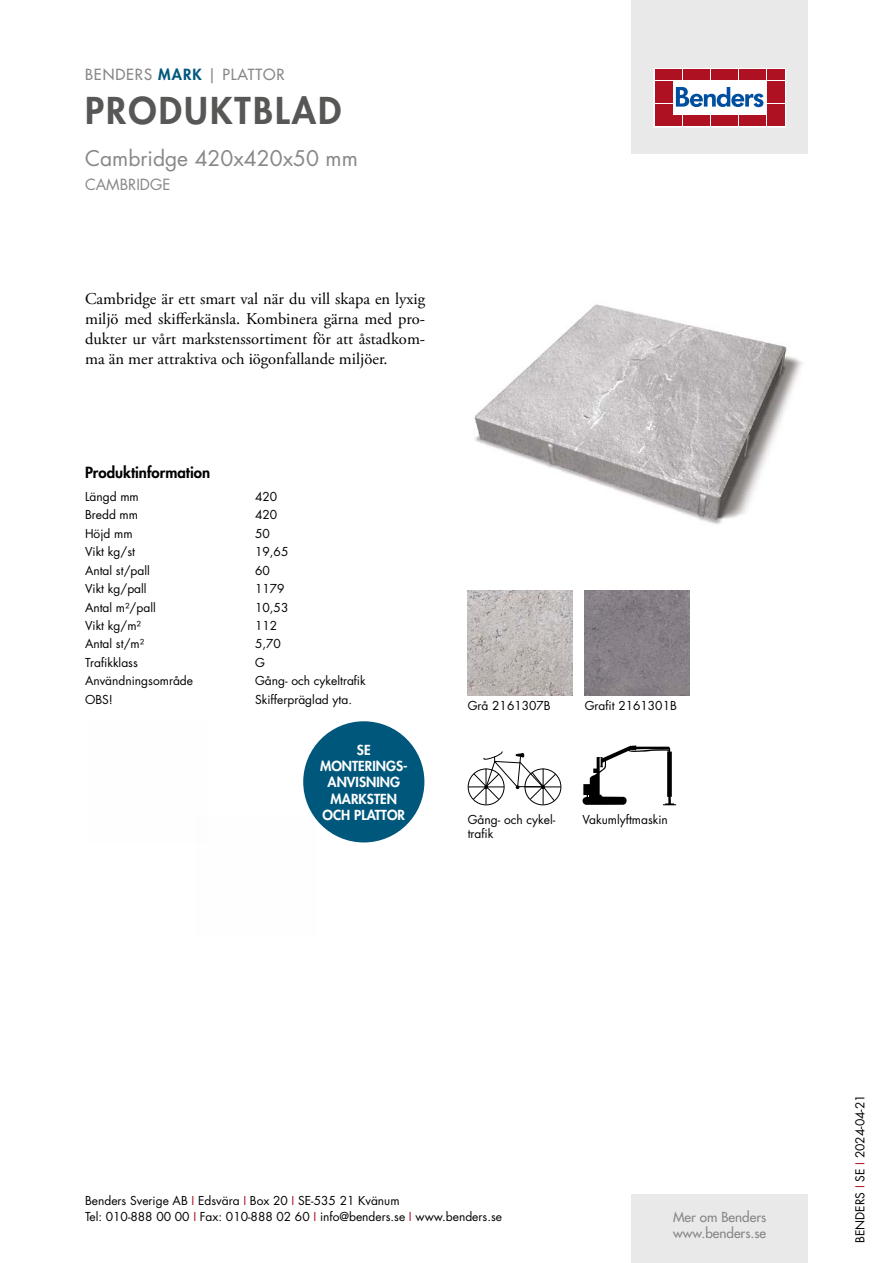
<style>
.page{position:relative;width:893px;height:1263px;background:#fff}
.page>*{position:absolute;margin:0;border:0;box-sizing:border-box;transform-origin:0 0}
.t1{font:800 36px "Futura Std";letter-spacing:.06em;color:#575756}
.t2{font:21px "Futura Std";color:#878787}
.t3{font:16.5px/19.8px "Adobe Garamond Pro";color:#000;text-align:justify}
.t4{font:500 15px "Futura Std";letter-spacing:.06em;color:#878787}
.t5{font:800 15px "Futura Std";color:#000}
.t6{font:15px "Futura Std";color:#878787}
.t7{font:800 13.5px/16.2px "Futura Std";color:#fff;text-align:center}
.t8{font:500 13.5px/16.2px "Futura Std";color:#878787}
.t9{font:12px/16.5px "Futura Std";color:#000}
.s1{font-weight:800;color:#00577c}
.s2{color:#ae1122}
</style>
<div class="page">
<div style="left:631px;top:0;width:177px;height:153px;background:#e9e9e9"></div>
<div style="left:631px;top:1195px;width:177px;height:68px;background:#e9e9e9"></div>
<svg style="left:656px;top:70px;width:128px;height:55px;background:#ebc5ca"></svg>
<div style="left:654px;top:68px;width:132px;height:59px;border:1px solid #fff"></div>
<div style="left:655px;top:70px;width:8px;height:10px;background:#ae1122"></div>
<div style="left:664px;top:70px;width:8px;height:10px;background:#ae1122"></div>
<div style="left:655px;top:81px;width:8px;height:10px;background:#ae1122"></div>
<div style="left:664px;top:81px;width:8px;height:10px;background:#ae1122"></div>
<div style="left:655px;top:93px;width:8px;height:10px;background:#ae1122"></div>
<div style="left:664px;top:93px;width:8px;height:10px;background:#ae1122"></div>
<div style="left:655px;top:104px;width:8px;height:11px;background:#ae1122"></div>
<div style="left:664px;top:104px;width:8px;height:11px;background:#ae1122"></div>
<div style="left:655px;top:116px;width:8px;height:10px;background:#ae1122"></div>
<div style="left:664px;top:116px;width:8px;height:10px;background:#ae1122"></div>
<div style="left:674px;top:70px;width:8px;height:10px;background:#ae1122"></div>
<div style="left:683px;top:70px;width:8px;height:10px;background:#ae1122"></div>
<div style="left:692px;top:70px;width:8px;height:10px;background:#ae1122"></div>
<div style="left:702px;top:70px;width:8px;height:10px;background:#ae1122"></div>
<div style="left:711px;top:70px;width:8px;height:10px;background:#ae1122"></div>
<div style="left:720px;top:70px;width:8px;height:10px;background:#ae1122"></div>
<div style="left:730px;top:70px;width:8px;height:10px;background:#ae1122"></div>
<div style="left:739px;top:70px;width:8px;height:10px;background:#ae1122"></div>
<div style="left:748px;top:70px;width:8px;height:10px;background:#ae1122"></div>
<div style="left:758px;top:70px;width:8px;height:10px;background:#ae1122"></div>
<div style="left:674px;top:116px;width:8px;height:10px;background:#ae1122"></div>
<div style="left:683px;top:116px;width:8px;height:10px;background:#ae1122"></div>
<div style="left:692px;top:116px;width:8px;height:10px;background:#ae1122"></div>
<div style="left:702px;top:116px;width:8px;height:10px;background:#ae1122"></div>
<div style="left:711px;top:116px;width:8px;height:10px;background:#ae1122"></div>
<div style="left:720px;top:116px;width:8px;height:10px;background:#ae1122"></div>
<div style="left:730px;top:116px;width:8px;height:10px;background:#ae1122"></div>
<div style="left:739px;top:116px;width:8px;height:10px;background:#ae1122"></div>
<div style="left:748px;top:116px;width:8px;height:10px;background:#ae1122"></div>
<div style="left:758px;top:116px;width:8px;height:10px;background:#ae1122"></div>
<div style="left:767px;top:70px;width:8px;height:10px;background:#ae1122"></div>
<div style="left:776px;top:70px;width:8px;height:10px;background:#ae1122"></div>
<div style="left:767px;top:81px;width:8px;height:10px;background:#ae1122"></div>
<div style="left:776px;top:81px;width:8px;height:10px;background:#ae1122"></div>
<div style="left:767px;top:93px;width:8px;height:10px;background:#ae1122"></div>
<div style="left:776px;top:93px;width:8px;height:10px;background:#ae1122"></div>
<div style="left:767px;top:104px;width:8px;height:11px;background:#ae1122"></div>
<div style="left:776px;top:104px;width:8px;height:11px;background:#ae1122"></div>
<div style="left:767px;top:116px;width:8px;height:10px;background:#ae1122"></div>
<div style="left:776px;top:116px;width:8px;height:10px;background:#ae1122"></div>
<svg style="left:676px;top:87px;width:87px;height:20px;background:#89add2"></svg>
<div style="left:303px;top:721px;width:121px;height:121px;background:#00577c;border-radius:50%"></div>
<img style="left:474px;top:304px;width:328px;height:220px">
<img style="left:468px;top:590px;width:105px;height:105px">
<img style="left:585px;top:590px;width:105px;height:105px">
<svg style="left:468px;top:751px;width:93px;height:54px"></svg>
<svg style="left:583px;top:745px;width:93px;height:60px"></svg>
<p class="t4" style="left:85px;top:65px;width:201px">BENDERS <span class="s1">MARK</span> | PLATTOR</p>
<h1 class="t1" style="left:85px;top:87px;width:258px">PRODUKTBLAD</h1>
<h2 class="t2" style="left:85px;top:144px;width:274px">Cambridge 420x420x50 mm</h2>
<p class="t6" style="left:85px;top:175px;width:87px">CAMBRIDGE</p>
<h3 class="t3" style="left:85px;top:290px;width:342px">Cambridge är ett smart val när du vill skapa en lyxig miljö med skifferkänsla. Kombinera gärna med pro&shy;dukter ur vårt markstenssortiment för att åstadkom&shy;ma än mer attraktiva och iögonfallande miljöer.</h3>
<p class="t5" style="left:85px;top:463px;width:127px">Produktinformation</p>
<p class="t9" style="left:85px;top:488px;width:55px">Längd mm</p>
<p class="t9" style="left:255px;top:488px;width:24px">420</p>
<p class="t9" style="left:85px;top:507px;width:55px">Bredd mm</p>
<p class="t9" style="left:255px;top:507px;width:24px">420</p>
<p class="t9" style="left:85px;top:525px;width:49px">Höjd mm</p>
<p class="t9" style="left:255px;top:525px;width:16px">50</p>
<p class="t9" style="left:85px;top:544px;width:51px">Vikt kg/st</p>
<p class="t9" style="left:255px;top:544px;width:35px">19,65</p>
<p class="t9" style="left:85px;top:562px;width:66px">Antal st/pall</p>
<p class="t9" style="left:255px;top:562px;width:16px">60</p>
<p class="t9" style="left:85px;top:581px;width:63px">Vikt kg/pall</p>
<p class="t9" style="left:255px;top:581px;width:31px">1179</p>
<p class="t9" style="left:85px;top:599px;width:72px">Antal m²/pall</p>
<p class="t9" style="left:255px;top:599px;width:35px">10,53</p>
<p class="t9" style="left:85px;top:617px;width:57px">Vikt kg/m²</p>
<p class="t9" style="left:255px;top:617px;width:24px">112</p>
<p class="t9" style="left:85px;top:636px;width:61px">Antal st/m²</p>
<p class="t9" style="left:255px;top:636px;width:27px">5,70</p>
<p class="t9" style="left:85px;top:654px;width:54px">Trafikklass</p>
<p class="t9" style="left:255px;top:654px;width:11px">G</p>
<p class="t9" style="left:85px;top:673px;width:110px">Användningsområde</p>
<p class="t9" style="left:255px;top:673px;width:112px">Gång- och cykeltrafik</p>
<p class="t9" style="left:85px;top:691px;width:29px">OBS!</p>
<p class="t9" style="left:255px;top:691px;width:98px">Skifferpräglad yta.</p>
<p class="t7" style="left:320px;top:742px;width:89px">SE<br>MONTERINGS-<br>ANVISNING<br>MARKSTEN<br>OCH PLATTOR</p>
<p class="t9" style="left:468px;top:697px;width:85px">Grå 2161307B</p>
<p class="t9" style="left:585px;top:697px;width:94px">Grafit 2161301B</p>
<p class="t9" style="left:468px;top:812px;width:89px;line-height:14.4px">Gång- och cykel&shy;trafik</p>
<p class="t9" style="left:583px;top:811px;width:87px">Vakumlyftmaskin</p>
<p class="t9" style="left:85px;top:1192px;width:418px">Benders Sverige AB <span class="s2">I</span> Edsvära <span class="s2">I</span> Box 20 <span class="s2">I</span> SE-535 21 Kvänum<br>Tel: 010-888 00 00 <span class="s2">I</span> Fax: 010-888 02 60 <span class="s2">I</span> info@benders.se <span class="s2">I</span> www.benders.se</p>
<p class="t8" style="left:673px;top:1209px;width:95px">Mer om Benders www.benders.se</p>
<p class="t9" style="left:852px;top:1243px;width:150px;rotate:-90deg">BENDERS <span class="s2">I</span> SE <span class="s2">I</span> 2024-04-21</p>
</div>
